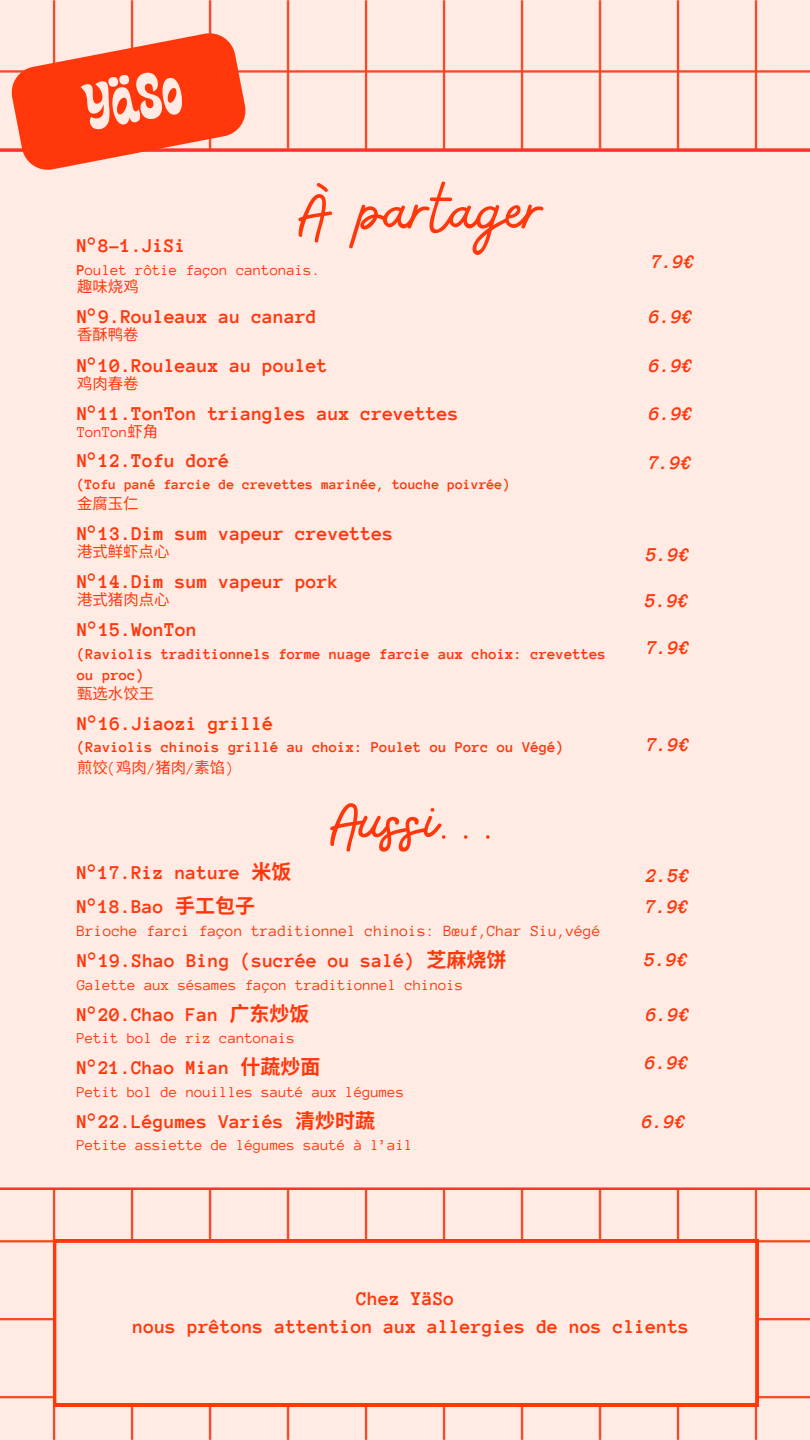
<style>
.page{position:relative;width:810px;height:1440px;background:#fff}
.page>*{position:absolute;margin:0;border:0;box-sizing:border-box;transform-origin:0 0}
.t1{font:70.9px "Bellaboo";color:#ff370b}
.t2{font:50.7px "Spiro";color:#ffeae4}
.t3{font:700 20px/27.8px "Anonymous Pro";color:#ff370b;text-align:center}
.t4{font:italic 700 20px "Anonymous Pro";color:#ff370b}
.t5{font:16px "Anonymous Pro";color:#ff370b}
.t6{font:15.4px "Anonymous Pro";color:#ff370b}
.t7{font:700 15.4px/21px "Anonymous Pro";color:#ff370b}
.t8{font:15.4px "Noto Sans CJ Ksc";color:#ff370b}
.t9{font:700 14.4px "Anonymous Pro";color:#ff370b}
.s1{font-weight:700}
.s2{font-family:"Noto Sans CJ Ksc"}
.s3{font-family:"Anonymous Pro"}
</style>
<div class="page">
<img style="left:0;top:0;width:810px;height:1440px">
<div style="left:0;top:150px;width:810px;height:1040px;background:#ffeae4"></div>
<div style="left:53px;top:1240px;width:705px;height:166px;background:#ffeae4"></div>
<svg style="left:7px;top:29px;width:243px;height:145px;background:#fe7152"></svg>
<h3 class="t2" style="left:77px;top:68px;width:100px;rotate:-11deg">YäSo</h3>
<p class="t1" style="left:295px;top:166px;width:251px">À partager</p>
<h1 class="t3" style="left:77px;top:232px;width:111px">N°8-1.JiSi</h1>
<h3 class="t6" style="left:77px;top:262px;width:245px"><span class="s1">P</span>oulet rôtie façon cantonais.</h3>
<p class="t8" style="left:77px;top:274px;width:63px">趣味烧鸡</p>
<p class="t3" style="left:77px;top:303px;width:242px">N°9.Rouleaux au canard</p>
<p class="t8" style="left:77px;top:322px;width:63px">香酥鸭卷</p>
<h3 class="t3" style="left:77px;top:352px;width:252px">N°10.Rouleaux au poulet</h3>
<p class="t3" style="left:77px;top:399px;width:383px">N°11.TonTon triangles aux crevettes</p>
<h3 class="t6" style="left:77px;top:424px;width:80px">TonTon<span class="s2">虾角</span></h3>
<h3 class="t8" style="left:77px;top:371px;width:63px">鸡肉春卷</h3>
<p class="t3" style="left:77px;top:447px;width:154px">N°12.Tofu doré</p>
<p class="t9" style="left:77px;top:477px;width:435px">(Tofu pané farcie de crevettes marinée, touche poivrée)</p>
<h3 class="t8" style="left:77px;top:492px;width:63px">金腐玉仁</h3>
<h4 class="t3" style="left:77px;top:520px;width:318px">N°13.Dim sum vapeur crevettes</h4>
<h3 class="t8" style="left:77px;top:539px;width:93px">港式鲜虾点心</h3>
<h3 class="t4" style="left:651px;top:252px;width:45px">7.9€</h3>
<p class="t4" style="left:649px;top:307px;width:45px">6.9€</p>
<h3 class="t4" style="left:649px;top:356px;width:45px">6.9€</h3>
<p class="t4" style="left:649px;top:403px;width:45px">6.9€</p>
<h3 class="t4" style="left:648px;top:453px;width:45px;rotate:1deg">7.9€</h3>
<h3 class="t4" style="left:646px;top:545px;width:45px">5.9€</h3>
<h3 class="t3" style="left:77px;top:567px;width:263px">N°14.Dim sum vapeur pork</h3>
<h3 class="t8" style="left:77px;top:587px;width:93px">港式猪肉点心</h3>
<p class="t4" style="left:645px;top:590px;width:45px">5.9€</p>
<h3 class="t3" style="left:77px;top:616px;width:122px">N°15.WonTon</h3>
<h3 class="t7" style="left:77px;top:643px;width:531px">(Raviolis traditionnels forme nuage farcie aux choix: crevettes ou proc)</h3>
<h4 class="t8" style="left:77px;top:681px;width:78px">甄选水饺王</h4>
<p class="t4" style="left:646px;top:638px;width:45px">7.9€</p>
<p class="t3" style="left:77px;top:710px;width:198px">N°16.Jiaozi grillé</p>
<p class="t7" style="left:77px;top:737px;width:489px">(Raviolis chinois grillé au choix: Poulet ou Porc ou Végé)</p>
<h3 class="t8" style="left:77px;top:755px;width:158px">煎饺<span class="s3">(</span>鸡肉<span class="s3">/</span>猪肉<span class="s3">/</span>素馅<span class="s3">)</span></h3>
<p class="t3" style="left:77px;top:859px;width:216px">N°17.Riz nature <span class="s2">米饭</span></p>
<p class="t1" style="left:327px;top:775px;width:178px">Aussi...</p>
<h3 class="t3" style="left:77px;top:893px;width:178px">N°18.Bao <span class="s2">手工包子</span></h3>
<h3 class="t5" style="left:77px;top:923px;width:525px">Brioche farci façon traditionnel chinois: Bœuf,Char Siu,végé</h3>
<h3 class="t3" style="left:77px;top:947px;width:431px">N°19.Shao Bing (sucrée ou salé) <span class="s2">芝麻烧饼</span></h3>
<p class="t6" style="left:77px;top:977px;width:388px">Galette aux sésames façon traditionnel chinois</p>
<h3 class="t3" style="left:77px;top:1001px;width:234px">N°20.Chao Fan <span class="s2">广东炒饭</span></h3>
<p class="t6" style="left:77px;top:1031px;width:220px">Petit bol de riz cantonais</p>
<p class="t3" style="left:77px;top:1054px;width:243px">N°21.Chao Mian <span class="s2">什蔬炒面</span></p>
<h3 class="t6" style="left:77px;top:1084px;width:329px">Petit bol de nouilles sauté aux légumes</h3>
<p class="t3" style="left:77px;top:1108px;width:300px">N°22.Légumes Variés <span class="s2">清炒时蔬</span></p>
<p class="t6" style="left:77px;top:1138px;width:337px">Petite assiette de légumes sauté à l’ail</p>
<h4 class="t4" style="left:646px;top:735px;width:45px">7.9€</h4>
<p class="t4" style="left:646px;top:865px;width:45px">2.5€</p>
<p class="t4" style="left:645px;top:896px;width:45px">7.9€</p>
<p class="t4" style="left:644px;top:950px;width:45px">5.9€</p>
<p class="t4" style="left:646px;top:1005px;width:45px">6.9€</p>
<h3 class="t4" style="left:645px;top:1052px;width:45px">6.9€</h3>
<h3 class="t4" style="left:642px;top:1111px;width:45px">6.9€</h3>
<h2 class="t3" style="left:133px;top:1285px;width:558px">Chez YäSo<br>nous prêtons attention aux allergies de nos clients</h2>
</div>
